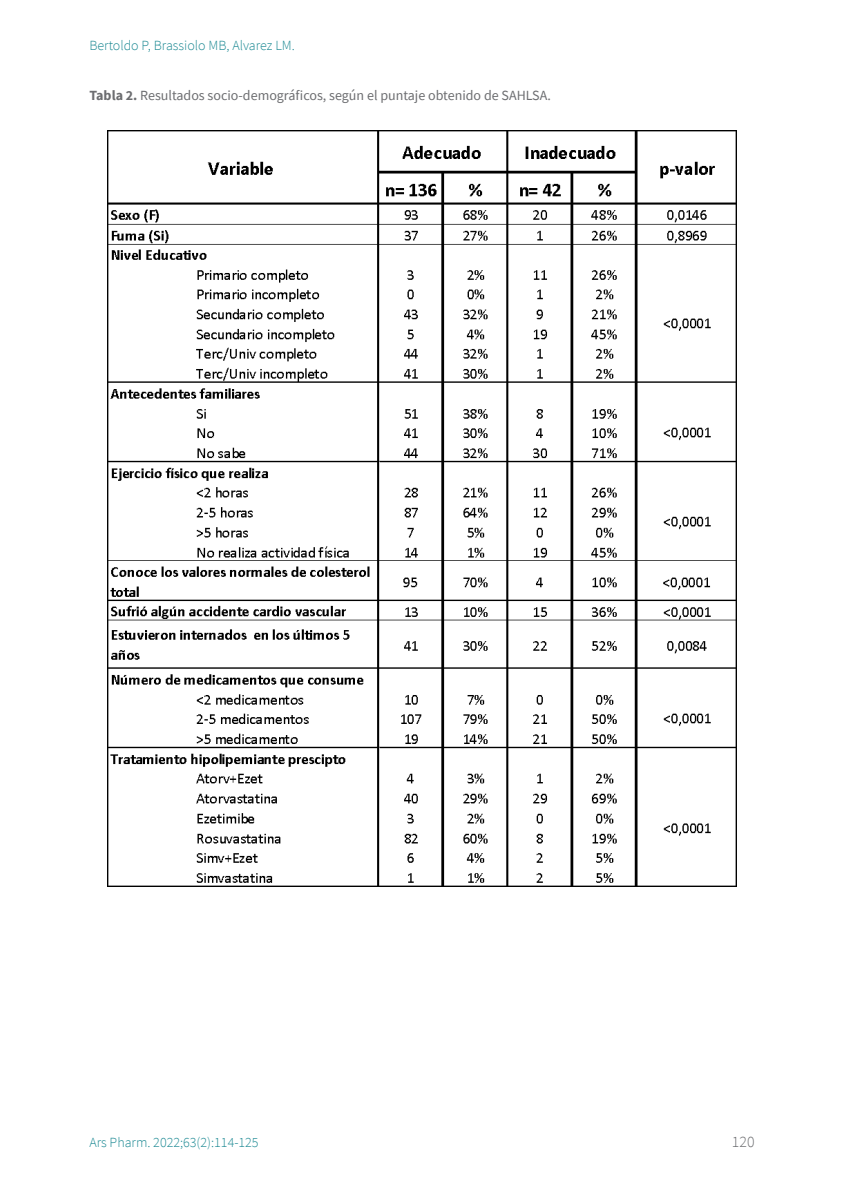
<style>
.page{position:relative;width:844px;height:1191px;background:#fff}
.page>*{position:absolute;margin:0;border:0;box-sizing:border-box;transform-origin:0 0}
.t1{font:300 15.75px "Source Sans Pro";color:#6c6d70}
.sps_tablas_titulo{font:14px "Source Sans Pro";color:#6c6d70}
.t2{font:300 14px "Source Sans Pro";color:#1c8993}
.s1{font-weight:700}
</style>
<div class="page">
<img style="left:107px;top:130px;width:629px;height:756px">
<p class="t2" style="left:89px;top:37px;width:207px">Bertoldo P, Brassiolo MB, Alvarez LM.</p>
<p class="sps_tablas_titulo" style="left:89px;top:86px;width:463px"><span class="s1">Tabla 2.</span> Resultados socio-demográficos, según el puntaje obtenido de SAHLSA.</p>
<p class="t2" style="left:89px;top:1133px;width:171px">Ars Pharm. 2022;63(2):114-125</p>
<p class="t1" style="left:731px;top:1132px;width:24px">120</p>
</div>
